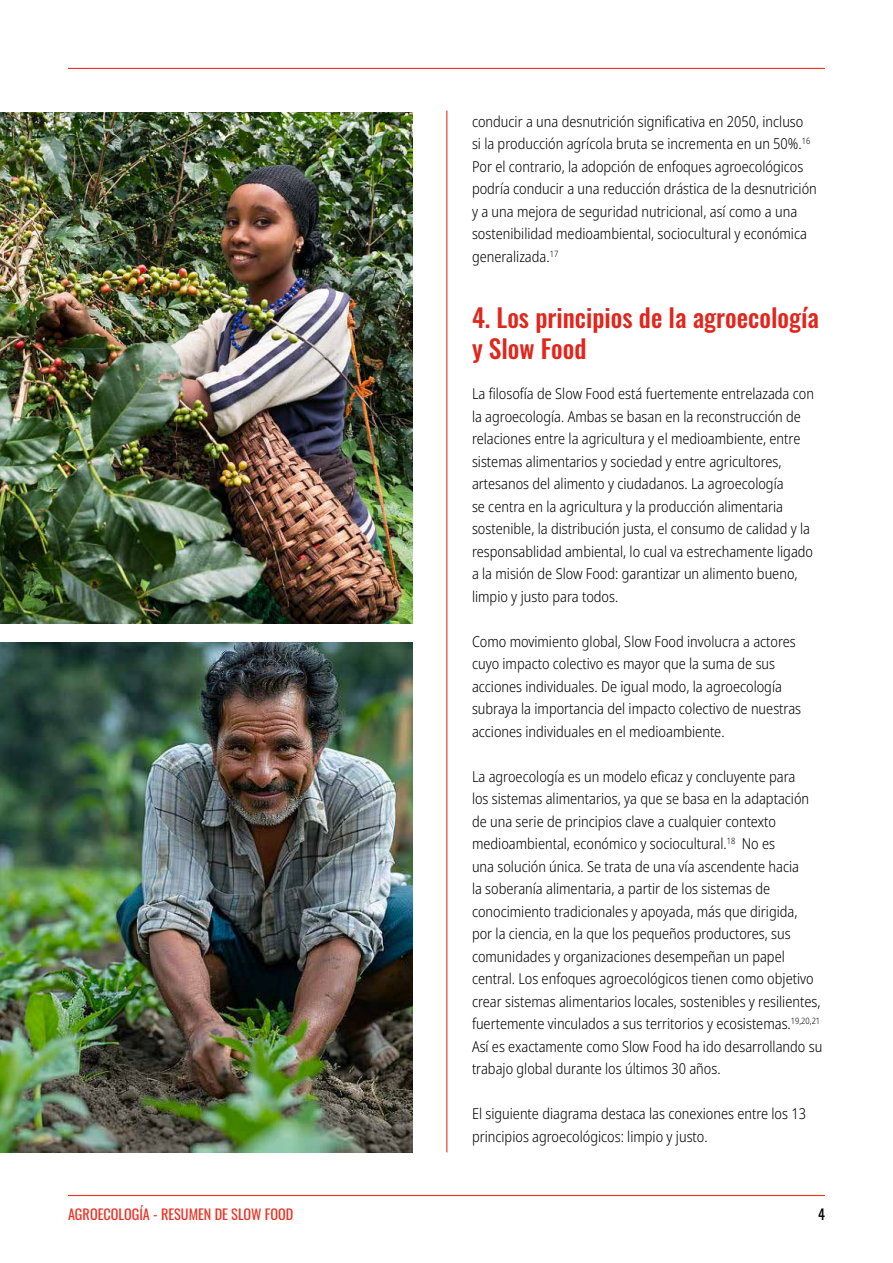
<style>
.page{position:relative;width:893px;height:1263px;background:#fff}
.page>*{position:absolute;margin:0;border:0;box-sizing:border-box;transform-origin:0 0}
.t1{font:500 25.5px/30.6px "Oswald";color:#e1261c}
.t2{font:300 semi-condensed 15px/22.5px "Noto Sans";color:#000;scale:.95 1}
.t3{font:14.25px "Oswald";color:#ee3124}
.t4{font:14.25px "Oswald";color:#000}
</style>
<div class="page">
<hr style="left:68px;top:1195px;width:757px;height:1px;background:#ee3124">
<hr style="left:446px;top:111px;width:1px;height:1041px;background:#ee3124">
<hr style="left:68px;top:68px;width:757px;height:1px;background:#ee3124">
<img style="left:0;top:113px;width:412px;height:510px">
<img style="left:0;top:642px;width:412px;height:510px">
<p class="t2" style="left:472px;top:110px;width:365px">conducir a una desnutrición significativa en 2050, incluso<br>si la producción agrícola bruta se incrementa en un 50%.<sup>16<br></sup>Por el contrario, la adopción de enfoques agroecológicos podría conducir a una reducción drástica de la desnutrición y a una mejora de seguridad nutricional, así como a una sostenibilidad medioambiental, sociocultural y económica generalizada.<sup>17</sup></p>
<h1 class="t1" style="left:472px;top:304px;width:348px">4. Los principios de la agroecología y Slow Food</h1>
<p class="t2" style="left:472px;top:383px;width:361px">La filosofía de Slow Food está fuertemente entrelazada con la agroecología. Ambas se basan en la reconstrucción de relaciones entre la agricultura y el medioambiente, entre sistemas alimentarios y sociedad y entre agricultores, artesanos del alimento y ciudadanos. La agroecología<br>se centra en la agricultura y la producción alimentaria sostenible, la distribución justa, el consumo de calidad y la responsablidad ambiental, lo cual va estrechamente ligado a la misión de Slow Food: garantizar un alimento bueno, limpio y justo para todos.</p>
<p class="t2" style="left:472px;top:630px;width:348px">Como movimiento global, Slow Food involucra a actores cuyo impacto colectivo es mayor que la suma de sus acciones individuales. De igual modo, la agroecología subraya la importancia del impacto colectivo de nuestras acciones individuales en el medioambiente.</p>
<p class="t2" style="left:472px;top:765px;width:370px">La agroecología es un modelo eficaz y concluyente para<br>los sistemas alimentarios, ya que se basa en la adaptación de una serie de principios clave a cualquier contexto medioambiental, económico y sociocultural.<sup>18</sup> No es<br>una solución única. Se trata de una vía ascendente hacia<br>la soberanía alimentaria, a partir de los sistemas de conocimiento tradicionales y apoyada, más que dirigida,<br>por la ciencia, en la que los pequeños productores, sus comunidades y organizaciones desempeñan un papel central. Los enfoques agroecológicos tienen como objetivo crear sistemas alimentarios locales, sostenibles y resilientes, fuertemente vinculados a sus territorios y ecosistemas.<sup>19</sup><sup>,</sup><sup>20</sup><sup>,</sup><sup>21<br></sup>Así es exactamente como Slow Food ha ido desarrollando su trabajo global durante los últimos 30 años.</p>
<p class="t2" style="left:472px;top:1103px;width:353px">El siguiente diagrama destaca las conexiones entre los 13 principios agroecológicos: limpio y justo.</p>
<p class="t3" style="left:68px;top:1202px;width:227px">AGROECOLOGÍA - RESUMEN DE SLOW FOOD</p>
<p class="t4" style="left:818px;top:1202px;width:8px">4</p>
</div>
